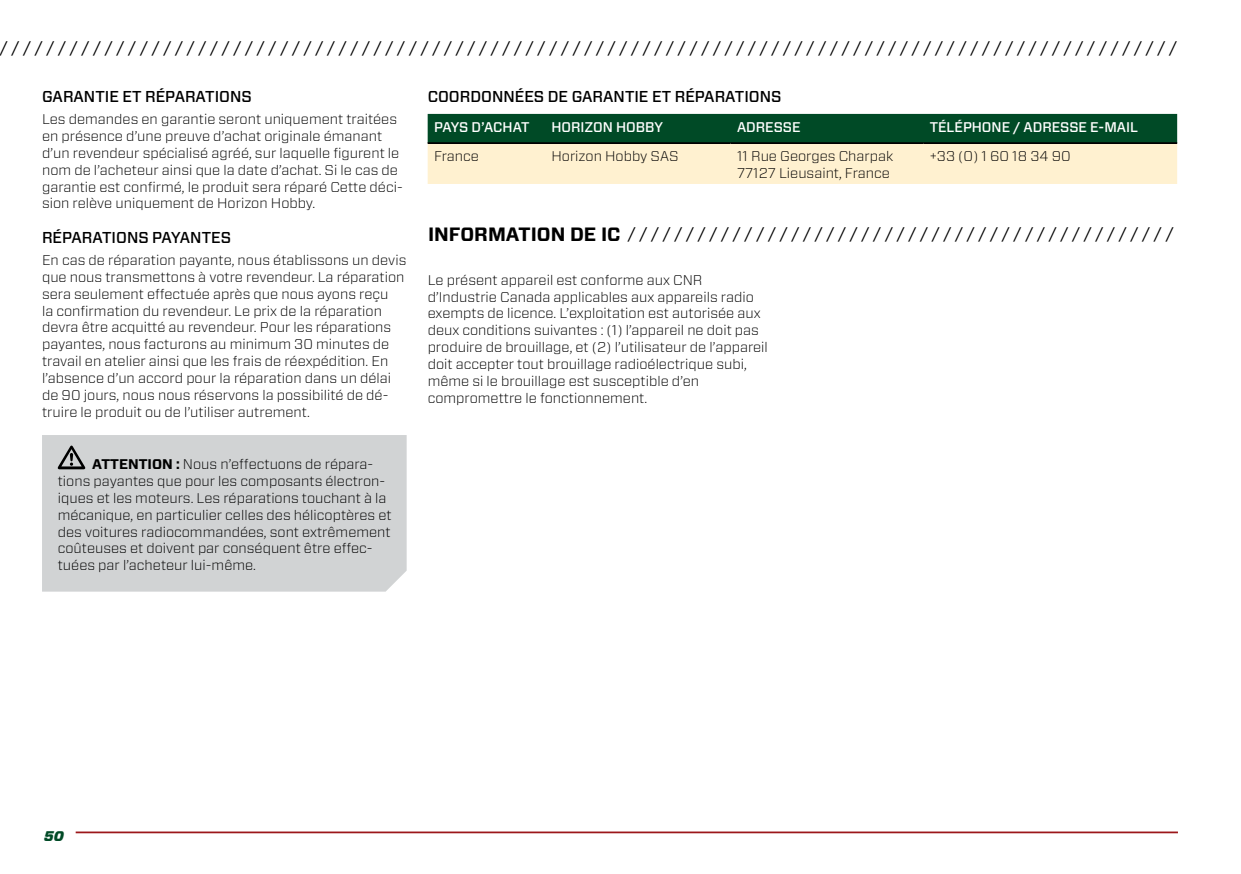
<style>
.page{position:relative;width:1241px;height:874px;background:#fff}
.page>*{position:absolute;margin:0;border:0;box-sizing:border-box;transform-origin:0 0}
.t1{font:700 19.25px "Forza";color:#000}
.t2{font:16.62px "Forza";color:#000}
.t3{font:500 15.75px "Forza";color:#000}
.t4{font:300 14px/16.8px "Forza";color:#000}
.t5{font:500 14px "Forza";color:#fff}
.t6{font:italic 900 14px "Forza";color:#004a26}
.s1{font-weight:700;font-size:19.25px}
.s2{font-weight:700}
</style>
<div class="page">
<hr style="left:76px;top:831px;width:1101px;height:1px;background:#9c171a">
<div style="left:42px;top:435px;width:364px;height:156px;background:#d1d3d4"></div>
<svg style="left:58px;top:445px;width:27px;height:24px"></svg>
<svg style="left:427px;top:114px;width:749px;height:70px;background:#96ac8a"></svg>
<hr style="left:427px;top:142px;width:118px;height:2px;background:#000">
<hr style="left:545px;top:142px;width:185px;height:2px;background:#000">
<hr style="left:730px;top:142px;width:193px;height:2px;background:#000">
<hr style="left:923px;top:142px;width:253px;height:2px;background:#000">
<p class="t2" style="left:0;top:36px;width:1178px">/ / / / / / / / / / / / / / / / / / / / / / / / / / / / / / / / / / / / / / / / / / / / / / / / / / / / / / / / / / / / / / / / / / / / / / / / / / / / / / / / / / / / / / / / / / / / / / / / / / / / /</p>
<p class="t3" style="left:42px;top:86px;width:211px">GARANTIE ET RÉPARATIONS</p>
<p class="t4" style="left:42px;top:111px;width:362px">Les demandes en garantie seront uniquement traitées en présence d’une preuve d’achat originale émanant d’un revendeur spécialisé agréé, sur laquelle figurent le nom de l’acheteur ainsi que la date d’achat. Si le cas de garantie est confirmé, le produit sera réparé Cette déci&shy;sion relève uniquement de Horizon Hobby.</p>
<p class="t3" style="left:42px;top:227px;width:190px">RÉPARATIONS PAYANTES</p>
<p class="t4" style="left:42px;top:251px;width:366px">En cas de réparation payante, nous établissons un devis que nous transmettons à votre revendeur. La réparation sera seulement effectuée après que nous ayons reçu<br>la confirmation du revendeur. Le prix de la réparation devra être acquitté au revendeur. Pour les réparations payantes, nous facturons au minimum 30 minutes de travail en atelier ainsi que les frais de réexpédition. En l’absence d’un accord pour la réparation dans un délai de 90 jours, nous nous réservons la possibilité de dé&shy;truire le produit ou de l’utiliser autrement.</p>
<p class="t3" style="left:427px;top:86px;width:355px">COORDONNÉES DE GARANTIE ET RÉPARATIONS</p>
<p class="t5" style="left:434px;top:117px;width:97px">PAYS D’ACHAT</p>
<p class="t5" style="left:551px;top:117px;width:113px">HORIZON HOBBY</p>
<p class="t5" style="left:737px;top:117px;width:63px">ADRESSE</p>
<p class="t5" style="left:929px;top:117px;width:210px">TÉLÉPHONE / ADRESSE E-MAIL</p>
<p class="t4" style="left:434px;top:147px;width:46px">France</p>
<p class="t4" style="left:551px;top:147px;width:129px">Horizon Hobby SAS</p>
<p class="t4" style="left:737px;top:147px;width:158px">11 Rue Georges Charpak<br>77127 Lieusaint, France</p>
<p class="t4" style="left:929px;top:147px;width:142px">+33 (0) 1 60 18 34 90</p>
<h1 class="t1" style="left:428px;top:222px;width:47px">INFORMATION</h1>
<p class="t2" style="left:570px;top:222px;width:605px"><span class="s1">DE IC</span> / / / / / / / / / / / / / / / / / / / / / / / / / / / / / / / / / / / / / / / / / / / / / / /</p>
<p class="t4" style="left:427px;top:271px;width:342px">Le présent appareil est conforme aux CNR d’Industrie Canada applicables aux appareils radio exempts de licence. L’exploitation est autorisée aux deux conditions suivantes : (1) l’appareil ne doit pas produire de brouillage, et (2) l’utilisateur de l’appareil doit accepter tout brouillage radioélectrique subi, même si le brouillage est susceptible d’en compromettre le fonctionnement.</p>
<p class="t4" style="left:58px;top:455px;width:335px;text-indent:34px"><span class="s2">ATTENTION :</span> Nous n’effectuons de répara&shy;tions payantes que pour les composants électron&shy;iques et les moteurs. Les réparations touchant à la mécanique, en particulier celles des hélicoptères et des voitures radiocommandées, sont extrêmement coûteuses et doivent par conséquent être effec&shy;tuées par l’acheteur lui-même.</p>
<p class="t6" style="left:44px;top:826px;width:21px">50</p>
</div>
